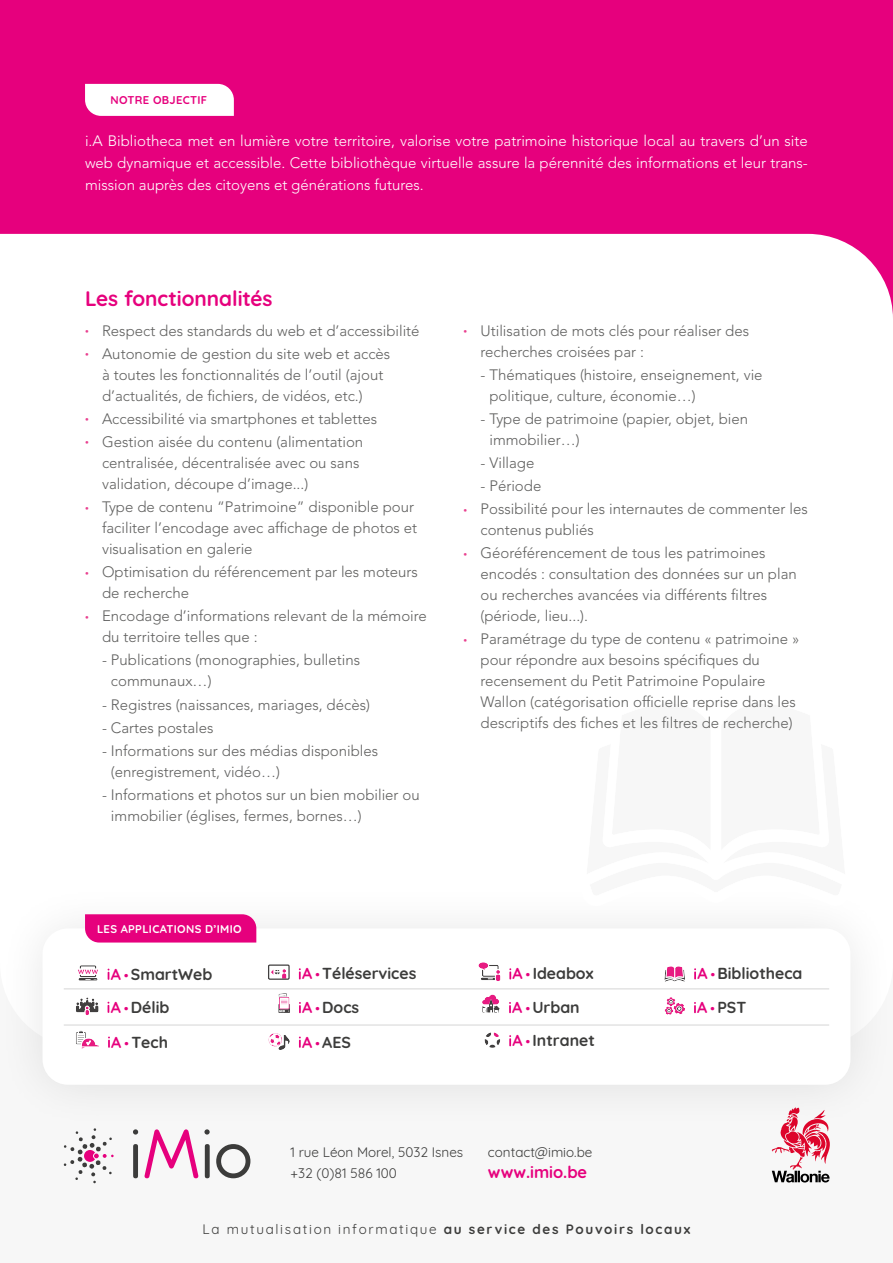
<style>
.page{position:relative;width:893px;height:1263px;background:#fff}
.page>*{position:absolute;margin:0;border:0;box-sizing:border-box;transform-origin:0 0}
.t1{font:700 21px "Quicksand";color:#e6007d}
.t2{font:700 16.5px "Quicksand";color:#e6007d}
.t3{font:700 15.9px "Quicksand";color:#3c3c3b}
.t4{font:300 15px/21px "Avenir LT Std";color:#60605f}
.t5{font:300 15px/21.8px "Avenir LT Std";color:#fff;text-align:justify}
.t6{font:13.5px "Quicksand";letter-spacing:.125em;color:#3c3c3b}
.t7{font:13.5px/21px "Quicksand";color:#3c3c3b}
.t8{font:700 11.25px "Quicksand";letter-spacing:.025em;color:#fff}
.t9{font:700 11.25px "Quicksand";letter-spacing:.025em;color:#e6007d}
.s1{font-size:7.5px;color:#e94190}
.s2{color:#e6007d}
.s3{font-size:12.15px;color:#e6007d}
.s4{font-weight:700}
</style>
<div class="page">
<div style="left:0;top:0;width:893px;height:377px;background:#e6007d"></div>
<div style="left:0;top:914px;width:893px;height:349px;background:#f7f7f7"></div>
<div style="left:0;top:234px;width:893px;height:143px;background:#fff"></div>
<svg style="left:133px;top:1132px;width:5px;height:3px"></svg>
<svg style="left:204px;top:1132px;width:6px;height:3px"></svg>
<div style="left:133px;top:1144px;width:5px;height:34px;background:#3c3c3b;border-radius:2px"></div>
<svg style="left:145px;top:1132px;width:53px;height:46px"></svg>
<div style="left:205px;top:1144px;width:5px;height:34px;background:#3c3c3b;border-radius:2px"></div>
<svg style="left:216px;top:1144px;width:34px;height:34px"></svg>
<svg style="left:64px;top:1132px;width:50px;height:51px"></svg>
<svg style="left:772px;top:1132px;width:57px;height:50px"></svg>
<div style="left:0;top:881px;width:893px;height:251px;background:#f7f7f7"></div>
<div style="left:43px;top:928px;width:807px;height:157px;background:#fff;border-radius:26px"></div>
<svg style="left:694px;top:968px;width:2px;height:11px"></svg>
<svg style="left:664px;top:966px;width:21px;height:16px"></svg>
<svg style="left:78px;top:965px;width:20px;height:16px"></svg>
<svg style="left:509px;top:1002px;width:2px;height:11px"></svg>
<svg style="left:482px;top:994px;width:18px;height:19px"></svg>
<svg style="left:108px;top:1036px;width:2px;height:12px"></svg>
<svg style="left:76px;top:1030px;width:23px;height:19px"></svg>
<svg style="left:694px;top:1002px;width:2px;height:11px"></svg>
<svg style="left:664px;top:997px;width:21px;height:18px"></svg>
<svg style="left:299px;top:1002px;width:2px;height:11px"></svg>
<svg style="left:278px;top:993px;width:12px;height:20px"></svg>
<svg style="left:299px;top:968px;width:2px;height:11px"></svg>
<svg style="left:268px;top:964px;width:22px;height:16px"></svg>
<svg style="left:509px;top:1035px;width:2px;height:11px"></svg>
<svg style="left:484px;top:1032px;width:16px;height:16px"></svg>
<svg style="left:509px;top:968px;width:2px;height:11px"></svg>
<svg style="left:478px;top:962px;width:23px;height:19px"></svg>
<svg style="left:299px;top:1036px;width:2px;height:12px"></svg>
<svg style="left:268px;top:1033px;width:22px;height:17px"></svg>
<svg style="left:107px;top:1002px;width:2px;height:11px"></svg>
<svg style="left:76px;top:997px;width:23px;height:18px"></svg>
<div style="left:85px;top:914px;width:171px;height:28px;background:#e6007d"></div>
<hr style="left:64px;top:989px;width:765px;height:1px;background:#d5d5d5">
<hr style="left:64px;top:1025px;width:765px;height:1px;background:#d5d5d5">
<div style="left:85px;top:84px;width:149px;height:32px;background:#fff"></div>
<p class="t9" style="left:110px;top:91px;width:98px">NOTRE OBJECTIF</p>
<p class="t5" style="left:85px;top:130px;width:724px">i.A Bibliotheca met en lumière votre territoire, valorise votre patrimoine historique local au travers d’un site web dynamique et accessible. Cette bibliothèque virtuelle assure la pérennité des informations et leur trans&shy;mission auprès des citoyens et générations futures.</p>
<h1 class="t1" style="left:85px;top:281px;width:189px">Les fonctionnalités</h1>
<p class="t4" style="left:85px;top:320px;width:336px"><span class="s1">•</span> Respect des standards du web et d’accessibilité</p>
<p class="t4" style="left:102px;top:343px;width:290px;text-indent:-17px"><span class="s1">•</span> Autonomie de gestion du site web et accès à toutes les fonctionnalités de l’outil (ajout d’actualités, de fichiers, de vidéos, etc.)</p>
<p class="t4" style="left:85px;top:408px;width:294px"><span class="s1">•</span> Accessibilité via smartphones et tablettes</p>
<p class="t4" style="left:102px;top:431px;width:263px;text-indent:-17px"><span class="s1">•</span> Gestion aisée du contenu (alimentation centralisée, décentralisée avec ou sans validation, découpe d’image...)</p>
<p class="t4" style="left:102px;top:496px;width:317px;text-indent:-17px"><span class="s1">•</span> Type de contenu “Patrimoine” disponible pour faciliter l’encodage avec affichage de photos et visualisation en galerie</p>
<p class="t4" style="left:102px;top:562px;width:317px;text-indent:-17px"><span class="s1">•</span> Optimisation du référencement par les moteurs de recherche</p>
<p class="t4" style="left:102px;top:606px;width:326px;text-indent:-17px"><span class="s1">•</span> Encodage d’informations relevant de la mémoire du territoire telles que :</p>
<p class="t4" style="left:111px;top:650px;width:251px;text-indent:-9px">- Publications (monographies, bulletins communaux…)</p>
<p class="t4" style="left:102px;top:694px;width:269px">- Registres (naissances, mariages, décès)</p>
<p class="t4" style="left:102px;top:717px;width:113px">- Cartes postales</p>
<p class="t4" style="left:111px;top:740px;width:269px;text-indent:-9px">- Informations sur des médias disponibles (enregistrement, vidéo…)</p>
<p class="t4" style="left:111px;top:784px;width:310px;text-indent:-9px">- Informations et photos sur un bien mobilier ou immobilier (églises, fermes, bornes…)</p>
<p class="t4" style="left:480px;top:320px;width:270px;text-indent:-17px"><span class="s1">•</span> Utilisation de mots clés pour réaliser des recherches croisées par :</p>
<p class="t4" style="left:489px;top:364px;width:275px;text-indent:-9px">- Thématiques (histoire, enseignement, vie politique, culture, économie…)</p>
<p class="t4" style="left:489px;top:408px;width:260px;text-indent:-9px">- Type de patrimoine (papier, objet, bien immobilier…)</p>
<p class="t4" style="left:480px;top:452px;width:55px">- Village</p>
<p class="t4" style="left:480px;top:475px;width:62px">- Période</p>
<p class="t4" style="left:480px;top:499px;width:329px;text-indent:-17px"><span class="s1">•</span> Possibilité pour les internautes de commenter les contenus publiés</p>
<p class="t4" style="left:480px;top:543px;width:318px;text-indent:-17px"><span class="s1">•</span> Géoréférencement de tous les patrimoines encodés : consultation des données sur un plan ou recherches avancées via différents filtres (période, lieu...).</p>
<p class="t4" style="left:480px;top:629px;width:320px;text-indent:-17px"><span class="s1">•</span> Paramétrage du type de contenu « patrimoine » pour répondre aux besoins spécifiques du recensement du Petit Patrimoine Populaire Wallon (catégorisation officielle reprise dans les descriptifs des fiches et les filtres de recherche)</p>
<p class="t8" style="left:97px;top:919px;width:146px">LES APPLICATIONS D’IMIO</p>
<p class="t3" style="left:302px;top:961px;width:116px"><span class="s2">A</span> <span class="s3">•</span> Téléservices</p>
<p class="t3" style="left:111px;top:961px;width:103px"><span class="s2">A</span> <span class="s3">•</span> SmartWeb</p>
<p class="t3" style="left:697px;top:961px;width:107px"><span class="s2">A</span> <span class="s3">•</span> Bibliotheca</p>
<p class="t3" style="left:512px;top:994px;width:69px"><span class="s2">A</span> <span class="s3">•</span> Urban</p>
<p class="t3" style="left:111px;top:1029px;width:58px"><span class="s2">A</span> <span class="s3">•</span> Tech</p>
<p class="t3" style="left:513px;top:961px;width:82px"><span class="s2">A</span> <span class="s3">•</span> Ideabox</p>
<p class="t3" style="left:111px;top:994px;width:60px"><span class="s2">A</span> <span class="s3">•</span> Délib</p>
<p class="t3" style="left:302px;top:994px;width:59px"><span class="s2">A</span> <span class="s3">•</span> Docs</p>
<p class="t3" style="left:697px;top:994px;width:51px"><span class="s2">A</span> <span class="s3">•</span> PST</p>
<p class="t3" style="left:512px;top:1027px;width:84px"><span class="s2">A</span> <span class="s3">•</span> Intranet</p>
<p class="t3" style="left:302px;top:1029px;width:50px"><span class="s2">A</span> <span class="s3">•</span> AES</p>
<p class="t7" style="left:291px;top:1140px;width:174px">1 rue Léon Morel, 5032 Isnes +32 (0)81 586 100</p>
<p class="t7" style="left:488px;top:1140px;width:106px">contact@imio.be</p>
<p class="t2" style="left:488px;top:1158px;width:101px">www.imio.be</p>
<p class="t6" style="left:203px;top:1219px;width:489px">La mutualisation informatique <span class="s4">au service des Pouvoirs locaux</span></p>
</div>
